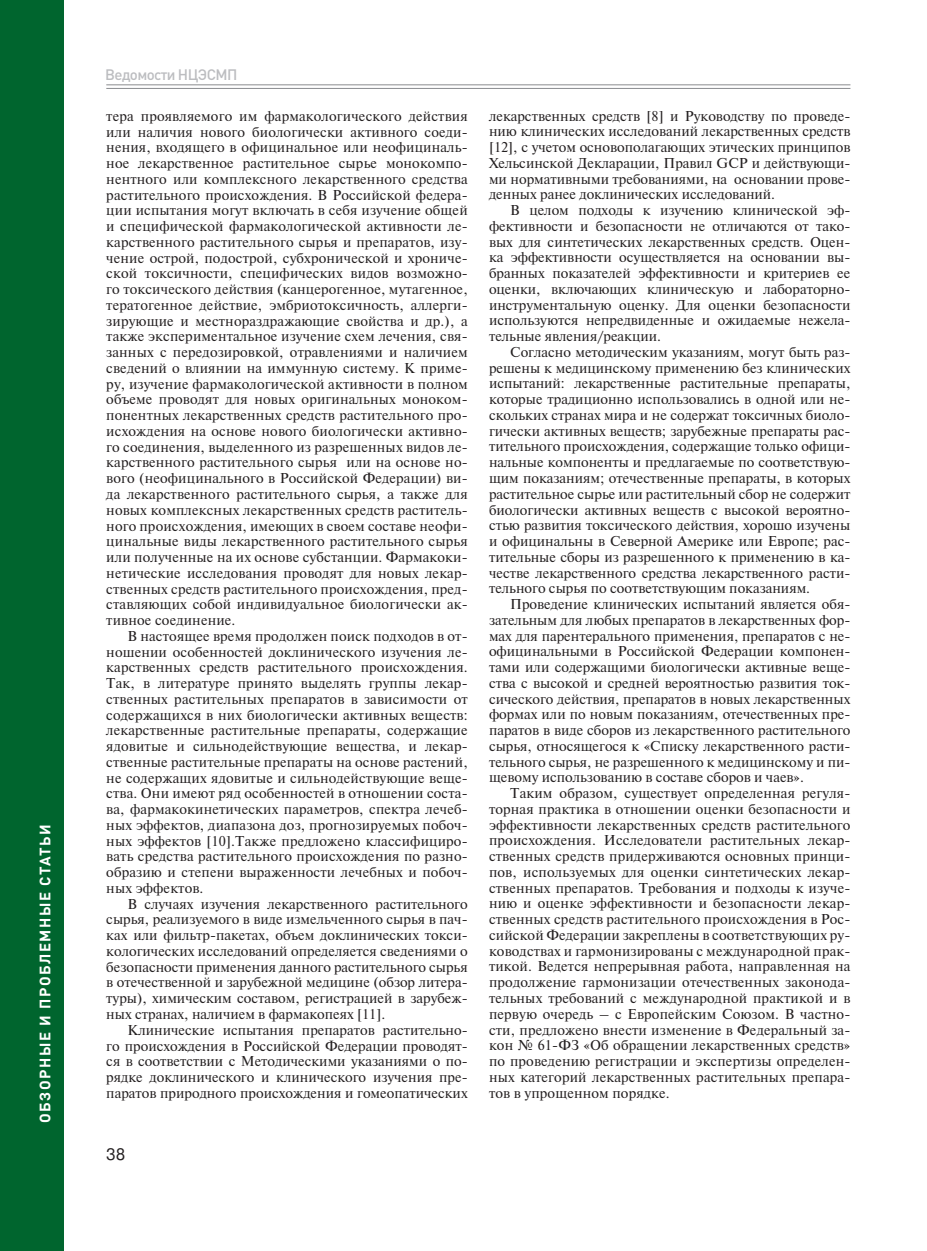
<style>
.page{position:relative;width:927px;height:1251px;background:#fff}
.page>*{position:absolute;margin:0;border:0;box-sizing:border-box;transform-origin:0 0}
.t1{font:16.5px "Pragmatica";color:#231f20}
.t2{font:700 15px "DIN Pro";letter-spacing:.1em;color:#fff}
.t3{font:500 15px "DIN Pro";letter-spacing:-.04em;color:#bcbdc0}
.t4{font:14.25px/15.8px "Newton";color:#231f20;text-align:justify}
</style>
<div class="page">
<div style="left:0;top:0;width:64px;height:1250px;background:#00652e"></div>
<hr style="left:106px;top:85px;width:744px;height:1px;background:#8a8c8f">
<hr style="left:106px;top:88px;width:744px;height:1px;background:#8a8c8f">
<p class="t2" style="left:35px;top:1123px;width:301px;rotate:-90deg">ОБЗОРНЫЕ И П РОБЛЕМНЫЕ СТАТЬИ</p>
<p class="t3" style="left:105px;top:65px;width:134px">Ведомости НЦЭСМП</p>
<p class="t4" style="left:106px;top:107px;width:363px">тера проявляемого им фармакологического действия или наличия нового биологически активного соеди&shy;нения, входящего в официнальное или неофициналь&shy;ное лекарственное растительное сырье монокомпо&shy;нентного или комплексного лекарственного средства растительного происхождения. В Российской федера&shy;ции испытания могут включать в себя изучение общей и специфической фармакологической активности ле&shy;карственного растительного сырья и препаратов, изу&shy;чение острой, подострой, субхронической и хрониче&shy;ской токсичности, специфических видов возможно&shy;го токсического действия (канцерогенное, мутагенное, тератогенное действие, эмбриотоксичность, аллерги&shy;зирующие и местнораздражающие свойства и др.), а также экспериментальное изучение схем лечения, свя&shy;занных с передозировкой, отравлениями и наличием сведений о влиянии на иммунную систему. К приме&shy;ру, изучение фармакологической активности в полном объеме проводят для новых оригинальных моноком&shy;понентных лекарственных средств растительного про&shy;исхождения на основе нового биологически активно&shy;го соединения, выделенного из разрешенных видов ле&shy;карственного растительного сырья или на основе но&shy;вого (неофицинального в Российской Федерации) ви&shy;да лекарственного растительного сырья, а также для новых комплексных лекарственных средств раститель&shy;ного происхождения, имеющих в своем составе неофи&shy;цинальные виды лекарственного растительного сырья или полученные на их основе субстанции. Фармакоки&shy;нетические исследования проводят для новых лекар&shy;ственных средств растительного происхождения, пред&shy;ставляющих собой индивидуальное биологически ак&shy;тивное соединение.</p>
<p class="t4" style="left:106px;top:627px;width:363px;text-indent:21px">В настоящее время продолжен поиск подходов в от&shy;ношении особенностей доклинического изучения ле&shy;карственных средств растительного происхождения.<br>Так, в литературе принято выделять группы лекар&shy;ственных растительных препаратов в зависимости от содержащихся в них биологически активных веществ: лекарственные растительные препараты, содержащие ядовитые и сильнодействующие вещества, и лекар&shy;ственные растительные препараты на основе растений, не содержащих ядовитые и сильнодействующие веще&shy;ства. Они имеют ряд особенностей в отношении соста&shy;ва, фармакокинетических параметров, спектра лечеб&shy;ных эффектов, диапазона доз, прогнозируемых побоч&shy;ных эффектов [10].Также предложено классифициро&shy;вать средства растительного происхождения по разно&shy;образию и степени выраженности лечебных и побоч&shy;ных эффектов.</p>
<p class="t4" style="left:106px;top:895px;width:363px;text-indent:21px">В случаях изучения лекарственного растительного сырья, реализуемого в виде измельченного сырья в пач&shy;ках или фильтр-пакетах, объем доклинических токси&shy;кологических исследований определяется сведениями о безопасности применения данного растительного сырья в отечественной и зарубежной медицине (обзор литера&shy;туры), химическим составом, регистрацией в зарубеж&shy;ных странах, наличием в фармакопеях [11].</p>
<p class="t4" style="left:106px;top:1021px;width:363px;text-indent:21px">Клинические испытания препаратов растительно&shy;го происхождения в Российской Федерации проводят&shy;ся в соответствии с Методическими указаниями о по&shy;рядке доклинического и клинического изучения пре&shy;паратов природного происхождения и гомеопатических</p>
<p class="t1" style="left:106px;top:1144px;width:21px">38</p>
<p class="t4" style="left:489px;top:107px;width:363px">лекарственных средств [8] и Руководству по проведе&shy;нию клинических исследований лекарственных средств [12], с учетом основополагающих этических принципов Хельсинской Декларации, Правил GCP и действующи&shy;ми нормативными требованиями, на основании прове&shy;денных ранее доклинических исследований.</p>
<p class="t4" style="left:489px;top:202px;width:363px;text-indent:21px">В целом подходы к изучению клинической эф&shy;фективности и безопасности не отличаются от тако&shy;вых для синтетических лекарственных средств. Оцен&shy;ка эффективности осуществляется на основании вы&shy;бранных показателей эффективности и критериев ее оценки, включающих клиническую и лабораторно&shy;инструментальную оценку. Для оценки безопасности используются непредвиденные и ожидаемые нежела&shy;тельные явления/реакции.</p>
<p class="t4" style="left:489px;top:343px;width:363px;text-indent:21px">Согласно методическим указаниям, могут быть раз&shy;решены к медицинскому применению без клинических испытаний: лекарственные растительные препараты, которые традиционно использовались в одной или не&shy;скольких странах мира и не содержат токсичных биоло&shy;гически активных веществ; зарубежные препараты рас&shy;тительного происхождения, содержащие только офици&shy;нальные компоненты и предлагаемые по соответствую&shy;щим показаниям; отечественные препараты, в которых растительное сырье или растительный сбор не содержит биологически активных веществ с высокой вероятно&shy;стью развития токсического действия, хорошо изучены и официнальны в Северной Америке или Европе; рас&shy;тительные сборы из разрешенного к применению в ка&shy;честве лекарственного средства лекарственного расти&shy;тельного сырья по соответствующим показаниям.</p>
<p class="t4" style="left:489px;top:595px;width:363px;text-indent:21px">Проведение клинических испытаний является обя&shy;зательным для любых препаратов в лекарственных фор&shy;мах для парентерального применения, препаратов с не&shy;официнальными в Российской Федерации компонен&shy;тами или содержащими биологически активные веще&shy;ства с высокой и средней вероятностью развития ток&shy;сического действия, препаратов в новых лекарственных формах или по новым показаниям, отечественных пре&shy;паратов в виде сборов из лекарственного растительного сырья, относящегося к «Списку лекарственного расти&shy;тельного сырья, не разрешенного к медицинскому и пи&shy;щевому использованию в составе сборов и чаев».</p>
<p class="t4" style="left:489px;top:784px;width:363px;text-indent:21px">Таким образом, существует определенная регуля&shy;торная практика в отношении оценки безопасности и эффективности лекарственных средств растительного происхождения. Исследователи растительных лекар&shy;ственных средств придерживаются основных принци&shy;пов, используемых для оценки синтетических лекар&shy;ственных препаратов. Требования и подходы к изуче&shy;нию и оценке эффективности и безопасности лекар&shy;ственных средств растительного происхождения в Рос&shy;сийской Федерации закреплены в соответствующих ру&shy;ководствах и гармонизированы с международной прак&shy;тикой. Ведется непрерывная работа, направленная на продолжение гармонизации отечественных законода&shy;тельных требований с международной практикой и в первую очередь – с Европейским Союзом. В частно&shy;сти, предложено внести изменение в Федеральный за&shy;кон № 61-ФЗ «Об обращении лекарственных средств» по проведению регистрации и экспертизы определен&shy;ных категорий лекарственных растительных препара&shy;тов в упрощенном порядке.</p>
</div>
